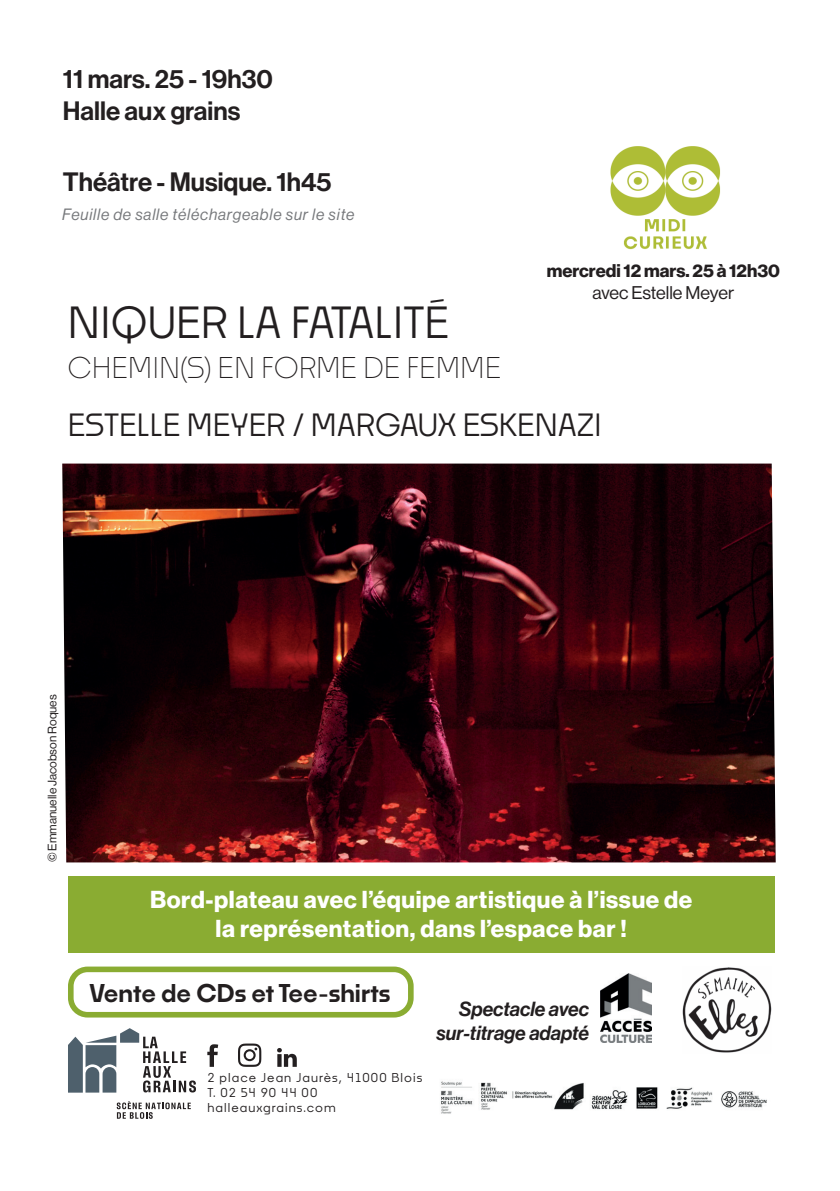
<style>
.page{position:relative;width:840px;height:1191px;background:#fff}
.page>*{position:absolute;margin:0;border:0;box-sizing:border-box;transform-origin:0 0}
.t1{font:500 42px "Noka";color:#231f20}
.t2{font:500 30px "Noka";color:#231f20}
.t3{font:300 28px "Noka";color:#231f20}
.t4{font:26px/32px "Neue Haas Display Mediu";color:#231f20}
.t5{font:700 24px/28.8px "Neue Haas Display";letter-spacing:.025em;color:#fff;text-align:center}
.t6{font:600 24px "Noka";color:#231f20}
.t7{font:italic 500 20px/24px "Neue Haas Display";color:#231f20;text-align:right}
.t8{font:700 18px "Neue Haas Display";color:#231f20}
.t9{font:18px "Neue Haas Display";letter-spacing:-.005em;color:#231f20}
.t10{font:italic 16px "Neue Haas Display";letter-spacing:.05em;color:#76787b}
.t11{font:500 12px/14.8px "Noka";letter-spacing:.09em;color:#231f20}
.t12{font:12px "N Haas Grotesk DS Pro 55 Rg";color:#231f20}
</style>
<div class="page">
<svg style="left:207px;top:1044px;width:11px;height:22px"></svg>
<svg style="left:238px;top:1043px;width:23px;height:23px"></svg>
<svg style="left:277px;top:1048px;width:19px;height:18px"></svg>
<svg style="left:68px;top:1028px;width:128px;height:64px"></svg>
<svg style="left:117px;top:1101px;width:74px;height:17px"></svg>
<img style="left:440px;top:1081px;width:327px;height:33px">
<img style="left:62px;top:463px;width:713px;height:399px">
<div style="left:68px;top:876px;width:706px;height:76px;background:#8aac32"></div>
<img style="left:610px;top:146px;width:111px;height:104px">
<img style="left:682px;top:967px;width:89px;height:86px">
<div style="left:68px;top:966px;width:345px;height:51px;border:6px solid #8aac32;border-radius:17px"></div>
<img style="left:600px;top:973px;width:51px;height:69px">
<p class="t4" style="left:63px;top:63px;width:211px">11 mars. 25 - 19h30<br>Halle aux grains</p>
<p class="t4" style="left:63px;top:166px;width:270px">Théâtre - Musique. 1h45</p>
<p class="t10" style="left:62px;top:205px;width:293px">Feuille de salle téléchargeable sur le site</p>
<p class="t8" style="left:546px;top:260px;width:234px">mercredi 12 mars. 25 à 12h30</p>
<p class="t9" style="left:592px;top:282px;width:143px">avec Estelle Meyer</p>
<h1 class="t1" style="left:68px;top:296px;width:382px">NIQUER LA FATALITÉ</h1>
<p class="t3" style="left:68px;top:350px;width:434px">CHEMIN(S) EN FORME DE FEMME</p>
<p class="t2" style="left:68px;top:406px;width:535px">ESTELLE MEYER / MARGAUX ESKENAZI</p>
<p class="t12" style="left:45px;top:862px;width:169px;rotate:-90deg">© Emmanuelle Jacobson Roques</p>
<p class="t5" style="left:150px;top:885px;width:543px">Bord-plateau avec l’équipe artistique à l’issue de la représentation, dans l’espace bar !</p>
<p class="t6" style="left:89px;top:977px;width:302px">Vente de CDs et Tee-shirts</p>
<p class="t11" style="left:207px;top:1070px;width:216px">2 place Jean Jaurès, 41000 Blois<br>T. 02 54 90 44 00 halleauxgrains.com</p>
<p class="t7" style="left:436px;top:997px;width:154px">Spectacle avec sur-titrage adapté</p>
</div>
